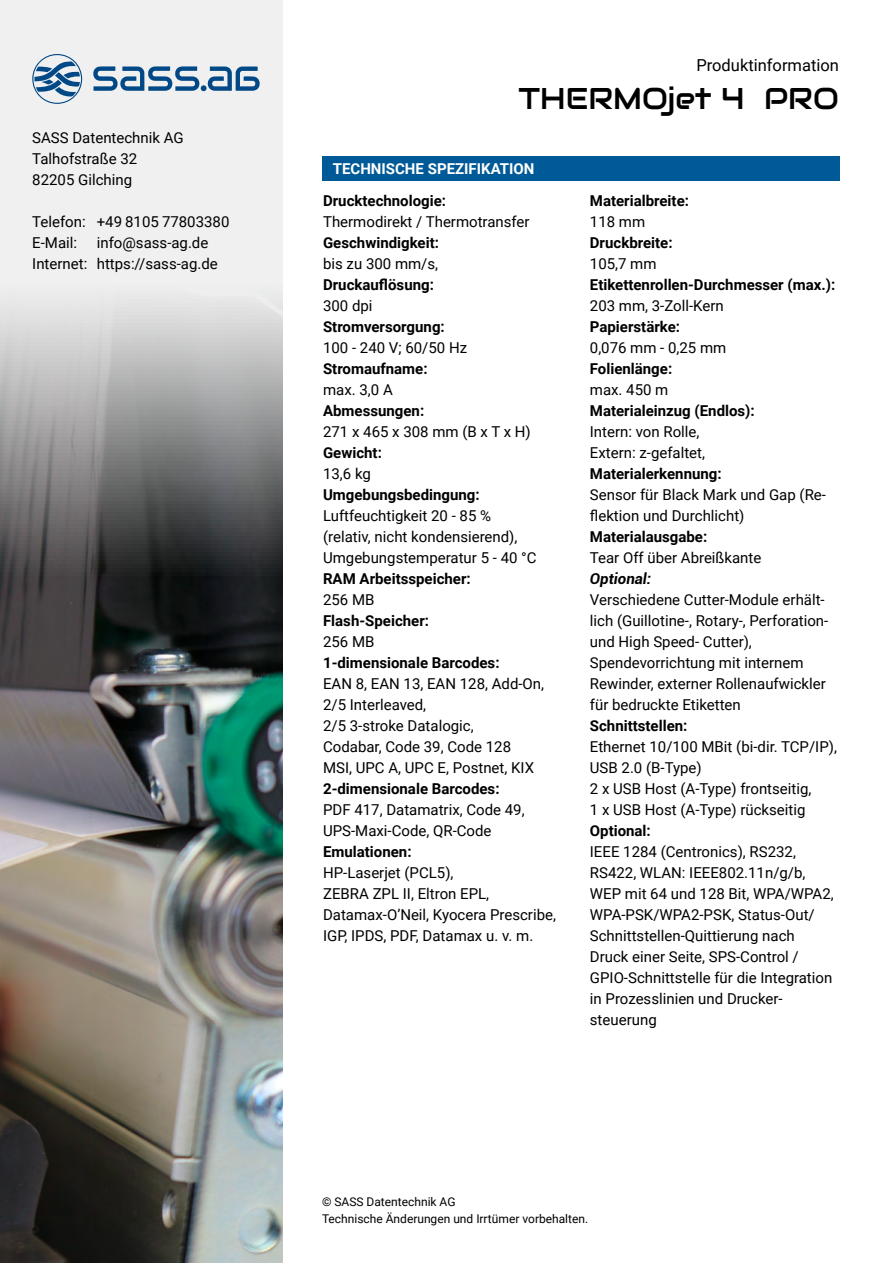
<style>
.page{position:relative;width:893px;height:1263px;background:#fff}
.page>*{position:absolute;margin:0;border:0;box-sizing:border-box;transform-origin:0 0}
.t1{font:30px "Audiowide";color:#000}
.t2{font:16.5px "Roboto";color:#000}
.t3{font:15px/21px "Roboto";color:#000}
.t4{font:700 15px "Roboto";color:#000}
.t5{font:700 15px "Roboto";color:#fff}
.t6{font:15px "Roboto";letter-spacing:.225em;color:#000}
.t7{font:italic 700 15px "Roboto";color:#000}
.t8{font:12px/16.5px "Roboto";color:#000}
</style>
<div class="page">
<div style="left:0;top:0;width:283px;height:1263px;background:#f0f0f0"></div>
<img style="left:0;top:303px;width:283px;height:960px">
<svg style="left:93px;top:66px;width:167px;height:25px"></svg>
<svg style="left:32px;top:54px;width:50px;height:50px"></svg>
<div style="left:322px;top:156px;width:518px;height:25px;background:#005a97"></div>
<p class="t3" style="left:32px;top:127px;width:153px">SASS Datentechnik AG<br>Talhofstraße 32<br>82205 Gilching</p>
<p class="t3" style="left:32px;top:211px;width:199px">Telefon: +49 8105 77803380<br>E-Mail:</p>
<p class="t3" style="left:32px;top:232px;width:187px;text-indent:65px">info@sass-ag.de<br>Internet: https://sass-ag.de</p>
<p class="t2" style="left:696px;top:54px;width:144px">Produktinformation</p>
<h1 class="t1" style="left:518px;top:79px;width:322px">THERMOjet 4 PRO</h1>
<p class="t5" style="left:333px;top:158px;width:203px">TECHNISCHE SPEZIFIKATION</p>
<p class="t4" style="left:323px;top:190px;width:125px">Drucktechnologie:</p>
<p class="t3" style="left:323px;top:211px;width:208px">Thermodirekt / Thermotransfer</p>
<p class="t4" style="left:323px;top:232px;width:117px">Geschwindigkeit:</p>
<p class="t3" style="left:323px;top:253px;width:117px">bis zu 300 mm/s,</p>
<p class="t4" style="left:323px;top:274px;width:112px">Druckauflösung:</p>
<p class="t3" style="left:323px;top:295px;width:51px">300 dpi</p>
<p class="t4" style="left:323px;top:316px;width:123px">Stromversorgung:</p>
<p class="t3" style="left:323px;top:337px;width:146px">100 - 240 V; 60/50 Hz</p>
<p class="t4" style="left:323px;top:358px;width:106px">Stromaufname:</p>
<p class="t3" style="left:323px;top:379px;width:71px">max. 3,0 A</p>
<p class="t4" style="left:323px;top:400px;width:103px">Abmessungen:</p>
<p class="t6" style="left:323px;top:421px;width:209px">271x465x308mm(BxTxH)</p>
<p class="t4" style="left:323px;top:442px;width:60px">Gewicht:</p>
<p class="t3" style="left:323px;top:463px;width:49px">13,6 kg</p>
<p class="t4" style="left:323px;top:484px;width:158px">Umgebungsbedingung:</p>
<p class="t3" style="left:323px;top:505px;width:215px">Luftfeuchtigkeit 20 - 85 % (relativ, nicht kondensierend),<br>Umgebungstemperatur 5 - 40 °C</p>
<p class="t4" style="left:323px;top:568px;width:149px">RAM Arbeitsspeicher:</p>
<p class="t3" style="left:323px;top:589px;width:53px">256 MB</p>
<p class="t4" style="left:323px;top:610px;width:107px">Flash-Speicher:</p>
<p class="t3" style="left:323px;top:631px;width:53px">256 MB</p>
<p class="t4" style="left:323px;top:652px;width:178px">1-dimensionale Barcodes:</p>
<p class="t3" style="left:323px;top:673px;width:223px">EAN 8, EAN 13, EAN 128, Add-On,<br>2/5 Interleaved,<br>2/5 3-stroke Datalogic,<br>Codabar, Code 39, Code 128<br>MSI, UPC A, UPC E, Postnet, KIX</p>
<p class="t4" style="left:323px;top:778px;width:178px">2-dimensionale Barcodes:</p>
<p class="t3" style="left:323px;top:799px;width:203px">PDF 417, Datamatrix, Code 49,<br>UPS-Maxi-Code, QR-Code</p>
<p class="t4" style="left:323px;top:841px;width:90px">Emulationen:</p>
<p class="t3" style="left:323px;top:862px;width:234px">HP-Laserjet (PCL5),<br>ZEBRA ZPL II, Eltron EPL,<br>Datamax-O’Neil, Kyocera Prescribe,<br>IGP, IPDS, PDF, Datamax u. v. m.</p>
<p class="t4" style="left:590px;top:190px;width:101px">Materialbreite:</p>
<p class="t3" style="left:590px;top:211px;width:57px">118 mm</p>
<p class="t4" style="left:590px;top:232px;width:84px">Druckbreite:</p>
<p class="t3" style="left:590px;top:253px;width:68px">105,7 mm</p>
<p class="t4" style="left:590px;top:274px;width:247px">Etikettenrollen-Durchmesser (max.):</p>
<p class="t3" style="left:590px;top:295px;width:135px">203 mm, 3-Zoll-Kern</p>
<p class="t4" style="left:590px;top:316px;width:92px">Papierstärke:</p>
<p class="t3" style="left:590px;top:337px;width:138px">0,076 mm - 0,25 mm</p>
<p class="t4" style="left:590px;top:358px;width:84px">Folienlänge:</p>
<p class="t3" style="left:590px;top:379px;width:80px">max. 450 m</p>
<p class="t4" style="left:590px;top:400px;width:166px">Materialeinzug (Endlos):</p>
<p class="t3" style="left:590px;top:421px;width:117px">Intern: von Rolle,<br>Extern: z-gefaltet,</p>
<p class="t4" style="left:590px;top:463px;width:133px">Materialerkennung:</p>
<p class="t3" style="left:590px;top:484px;width:238px">Sensor für Black Mark und Gap (Re&shy;flektion und Durchlicht)</p>
<p class="t4" style="left:590px;top:526px;width:119px">Materialausgabe:</p>
<p class="t3" style="left:590px;top:547px;width:173px">Tear Off über Abreißkante</p>
<p class="t7" style="left:590px;top:568px;width:63px">Optional:</p>
<p class="t3" style="left:590px;top:589px;width:240px">Verschiedene Cutter-Module erhält&shy;lich (Guillotine-, Rotary-, Perforation&shy;und High Speed- Cutter), Spendevorrichtung mit internem Rewinder, externer Rollenaufwickler für bedruckte Etiketten</p>
<p class="t4" style="left:590px;top:715px;width:99px">Schnittstellen:</p>
<p class="t3" style="left:590px;top:736px;width:249px">Ethernet 10/100 MBit (bi-dir. TCP/IP),<br>USB 2.0 (B-Type)<br>2 x USB Host (A-Type) frontseitig,<br>1 x USB Host (A-Type) rückseitig</p>
<p class="t4" style="left:590px;top:820px;width:62px">Optional:</p>
<p class="t3" style="left:590px;top:841px;width:245px">IEEE 1284 (Centronics), RS232,<br>RS422, WLAN: IEEE802.11n/g/b,<br>WEP mit 64 und 128 Bit, WPA/WPA2,<br>WPA-PSK/WPA2-PSK, Status-Out/<br>Schnittstellen-Quittierung nach<br>Druck einer Seite, SPS-Control /<br>GPIO-Schnittstelle für die Integration in Prozesslinien und Drucker&shy;steuerung</p>
<p class="t8" style="left:322px;top:1193px;width:268px">© SASS Datentechnik AG<br>Technische Änderungen und Irrtümer vorbehalten.</p>
</div>
